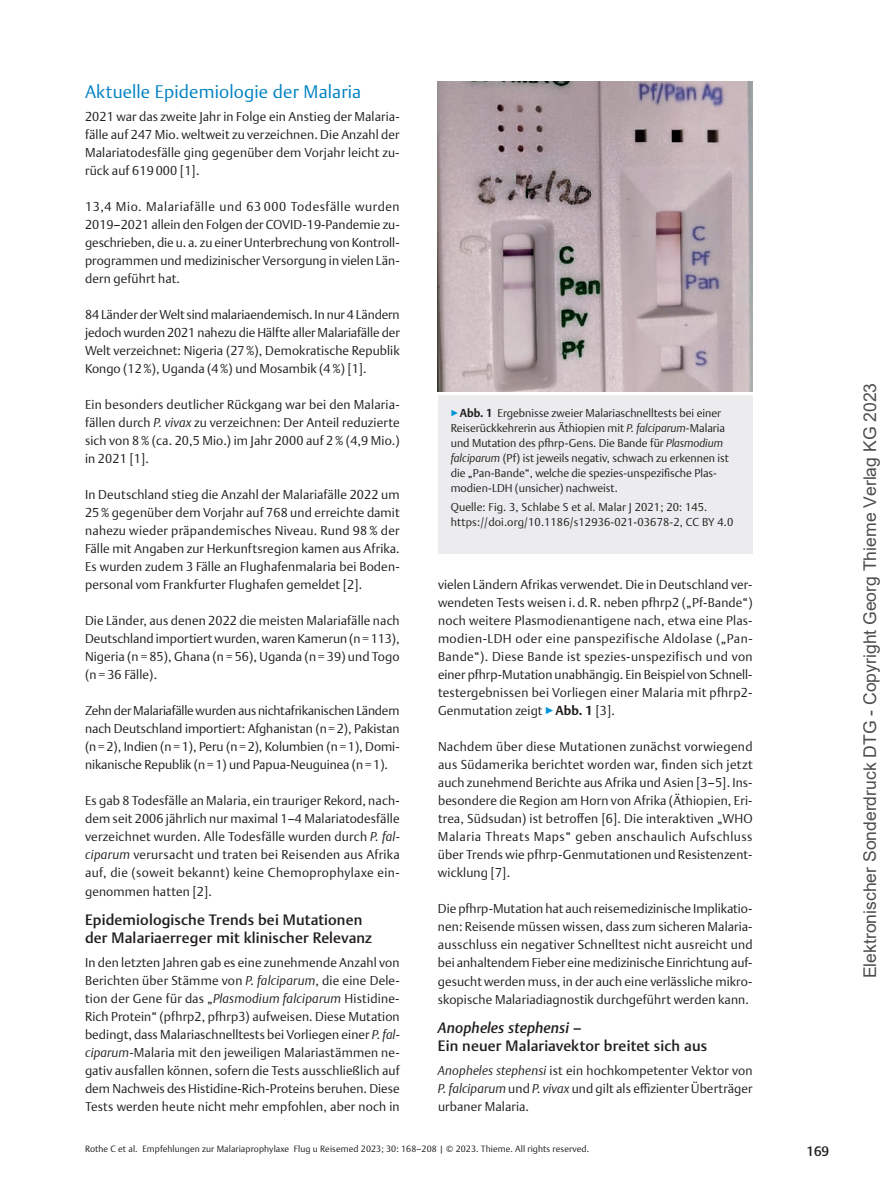
<style>
.page{position:relative;width:893px;height:1191px;background:#fff}
.page>*{position:absolute;margin:0;border:0;box-sizing:border-box;transform-origin:0 0}
.t1{font:300 18px "Thieme Argo 2011";letter-spacing:.01em;color:#0082c3}
.t2{font:17.55px "Arial";color:rgb(0 0 0/.7)}
.t3{font:500 15px/18px "Thieme Argo 2011";letter-spacing:.01em;color:#231f20}
.t4{font:500 13.5px "Thieme Argo 2011";color:#231f20}
.t5{font:300 12.75px/18px "Thieme Argo 2011";letter-spacing:.01em;color:#231f20;text-align:justify}
.t6{font:300 11.25px/15px "Thieme Argo 2011";color:#231f20}
.t7{font:300 9px "Thieme Argo 2011";letter-spacing:.01em;color:#231f20}
.s1{font-style:italic}
.s2{color:#0095d9}
.s3{font-weight:700}
</style>
<div class="page">
<div style="left:438px;top:395px;width:315px;height:158px;background:#ececee"></div>
<img style="left:438px;top:82px;width:315px;height:309px">
<h1 class="t1" style="left:85px;top:80px;width:277px">Aktuelle Epidemiologie der Malaria</h1>
<p class="t5" style="left:85px;top:107px;width:316px">2021 war das zweite Jahr in Folge ein Anstieg der Malaria&shy;fälle auf 247 Mio. weltweit zu verzeichnen. Die Anzahl der Malariatodesfälle ging gegenüber dem Vorjahr leicht zu&shy;rück auf 619 000 [1].</p>
<p class="t5" style="left:85px;top:197px;width:316px">13,4 Mio. Malariafälle und 63 000 Todesfälle wurden 2019–2021 allein den Folgen der COVID-19-Pandemie zu&shy;geschrieben, die u.a. zu einer Unterbrechung von Kontroll&shy;programmen und medizinischer Versorgung in vielen Län&shy;dern geführt hat.</p>
<p class="t5" style="left:85px;top:305px;width:316px">84 Länder der Welt sindmalariaendemisch. In nur 4 Ländern jedoch wurden 2021 nahezu die Hälfte aller Malariafälle der Welt verzeichnet: Nigeria (27 %), Demokratische Republik Kongo (12 %), Uganda (4 %) und Mosambik (4 %) [1].</p>
<p class="t5" style="left:85px;top:395px;width:316px">Ein besonders deutlicher Rückgang war bei den Malaria&shy;fällen durch <span class="s1">P. vivax</span> zu verzeichnen: Der Anteil reduzierte sich von 8 % (ca. 20,5 Mio.) im Jahr 2000 auf 2 % (4,9 Mio.) in 2021 [1].</p>
<p class="t5" style="left:85px;top:485px;width:316px">In Deutschland stieg die Anzahl der Malariafälle 2022 um 25 % gegenüber dem Vorjahr auf 768 und erreichte damit nahezu wieder präpandemisches Niveau. Rund 98 % der Fälle mit Angaben zur Herkunftsregion kamen aus Afrika.<br>Es wurden zudem 3 Fälle an Flughafenmalaria bei Boden&shy;personal vom Frankfurter Flughafen gemeldet [2].</p>
<p class="t5" style="left:85px;top:611px;width:316px">Die Länder, aus denen 2022 die meisten Malariafälle nach Deutschland importiert wurden, waren Kamerun (n=113), Nigeria (n = 85), Ghana (n = 56), Uganda (n = 39) und Togo (n = 36 Fälle).</p>
<p class="t5" style="left:85px;top:701px;width:316px">Zehn der Malariafälle wurden aus nichtafrikanischen Ländern nach Deutschland importiert: Afghanistan (n=2), Pakistan (n=2), Indien (n=1), Peru (n=2), Kolumbien (n=1), Domi&shy;nikanische Republik (n=1) und Papua-Neuguinea (n=1).</p>
<p class="t5" style="left:85px;top:791px;width:316px">Es gab 8 Todesfälle an Malaria, ein trauriger Rekord, nach&shy;dem seit 2006 jährlich nur maximal 1–4 Malariatodesfälle verzeichnet wurden. Alle Todesfälle wurden durch <span class="s1">P. fal&shy;ciparum</span> verursacht und traten bei Reisenden aus Afrika auf, die (soweit bekannt) keine Chemoprophylaxe ein&shy;genommen hatten [2].</p>
<p class="t3" style="left:85px;top:910px;width:289px">Epidemiologische Trends bei Mutationen der Malariaerreger mit klinischer Relevanz</p>
<p class="t5" style="left:85px;top:953px;width:316px">In den letzten Jahren gab es eine zunehmende Anzahl von Berichten über Stämme von <span class="s1">P. falciparum</span>, die eine Dele&shy;tion der Gene für das „<span class="s1">Plasmodium falciparum</span> Histidine-Rich Protein“ (pfhrp2, pfhrp3) aufweisen. Diese Mutation bedingt, dass Malariaschnelltests bei Vorliegen einer <span class="s1">P. fal&shy;ciparum</span>-Malaria mit den jeweiligen Malariastämmen ne&shy;gativ ausfallen können, sofern die Tests ausschließlich auf dem Nachweis des Histidine-Rich-Proteins beruhen. Diese Tests werden heute nicht mehr empfohlen, aber noch in</p>
<p class="t6" style="left:451px;top:405px;width:280px"><span class="s2">▶</span><span class="s3">Abb. 1</span> Ergebnisse zweier Malariaschnelltests bei einer Reiserückkehrerin aus Äthiopien mit <span class="s1">P. falciparum</span>-Malaria und Mutation des pfhrp-Gens. Die Bande für <span class="s1">Plasmodium falciparum</span> (Pf) ist jeweils negativ, schwach zu erkennen ist die „Pan-Bande“, welche die spezies-unspezifische Plas&shy;modien-LDH (unsicher) nachweist.</p>
<p class="t6" style="left:451px;top:499px;width:284px">Quelle: Fig. 3, Schlabe S et al. Malar J 2021; 20: 145. https://doi.org/10.1186/s12936-021-03678-2, CC BY 4.0</p>
<p class="t5" style="left:438px;top:575px;width:316px">vielen Ländern Afrikas verwendet. Die in Deutschland ver&shy;wendeten Tests weisen i. d. R. neben pfhrp2 („Pf-Bande“) noch weitere Plasmodienantigene nach, etwa eine Plas&shy;modien-LDH oder eine panspezifische Aldolase („Pan-Bande“). Diese Bande ist spezies-unspezifisch und von einer pfhrp-Mutation unabhängig. Ein Beispiel von Schnell&shy;testergebnissen bei Vorliegen einer Malaria mit pfhrp2- Genmutation zeigt <span class="s2">▶</span><span class="s3">Abb. 1</span> [3].</p>
<p class="t5" style="left:438px;top:737px;width:316px">Nachdem über diese Mutationen zunächst vorwiegend aus Südamerika berichtet worden war, finden sich jetzt auch zunehmend Berichte aus Afrika und Asien [3–5]. Ins&shy;besondere die Region am Horn von Afrika (Äthiopien, Eri&shy;trea, Südsudan) ist betroffen [6]. Die interaktiven „WHO Malaria Threats Maps“ geben anschaulich Aufschluss über Trends wie pfhrp-Genmutationen und Resistenzent&shy;wicklung [7].</p>
<p class="t5" style="left:438px;top:899px;width:316px">Die pfhrp-Mutation hat auch reisemedizinische Implikatio&shy;nen: Reisende müssen wissen, dass zum sicheren Malaria&shy;ausschluss ein negativer Schnelltest nicht ausreicht und bei anhaltendem Fieber eine medizinische Einrichtung auf&shy;gesucht werden muss, in der auch eine verlässliche mikro&shy;skopische Malariadiagnostik durchgeführt werden kann.</p>
<p class="t3" style="left:438px;top:1018px;width:271px"><span class="s1">Anopheles stephensi</span> –<br>Ein neuer Malariavektor breitet sich aus</p>
<p class="t5" style="left:438px;top:1061px;width:316px"><span class="s1">Anopheles stephensi</span> ist ein hochkompetenter Vektor von <span class="s1">P. falciparum</span> und <span class="s1">P. vivax</span> und gilt als effizienter Überträger urbaner Malaria.</p>
<p class="t7" style="left:85px;top:1143px;width:506px">Rothe C et al. Empfehlungen zur Malariaprophylaxe Flug u Reisemed 2023; 30: 168–208 | © 2023. Thieme. All rights reserved.</p>
<h2 class="t2" style="left:858px;top:978px;width:597px;rotate:-90deg">Elektronischer Sonderdruck DTG - Copyright Georg Thieme Verlag KG 2023</h2>
<p class="t4" style="left:806px;top:1142px;width:24px">169</p>
</div>
